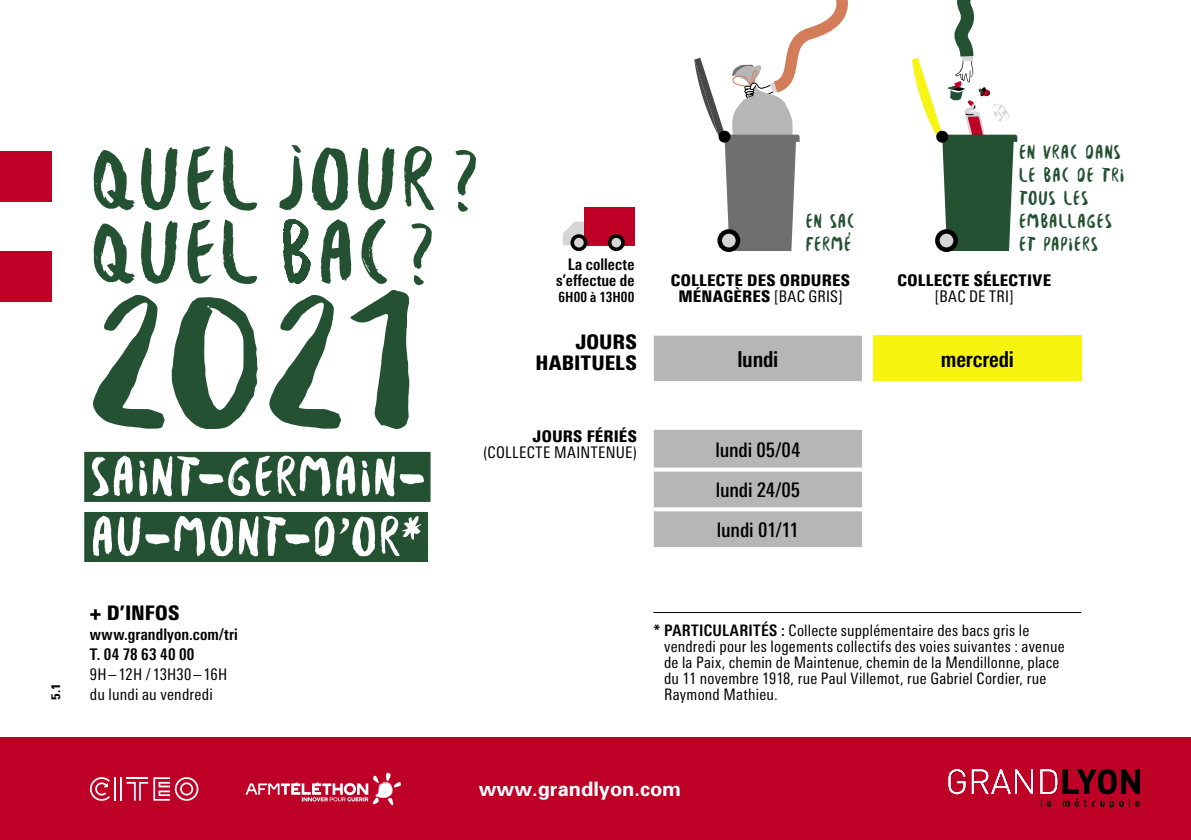
<style>
.page{position:relative;width:1191px;height:840px;background:#fff}
.page>*{position:absolute;margin:0;border:0;box-sizing:border-box;transform-origin:0 0}
.t1{font:207.6px "Besom";color:#235131}
.t2{font:95.2px/73.4px "Besom";letter-spacing:.02em;color:#235131}
.t3{font:60px/60px "Besom";letter-spacing:.01em;color:#fff}
.t4{font:22px "LT Univers Bold Con";letter-spacing:-.01em;color:#000}
.t5{font:21.4px/23.2px "Besom";letter-spacing:.02em;color:#235131}
.t6{font:20px/39.6px "LT Univers Medium Con";letter-spacing:-.01em;color:#000;text-align:justify}
.t7{font:20px/21px "LT Univers Black Con";letter-spacing:.005em;color:#000;text-align:right}
.t8{font:700 20px "Univers 65";color:#fff}
.t9{font:16px/16px "LT Univers Black Con";letter-spacing:.015em;color:#000;text-align:center}
.t10{font:16px "LT Univers Regular Con";letter-spacing:.015em;color:#000}
.t11{font:16px/20px "LT Univers Bold Con";letter-spacing:.01em;color:#000}
.t12{font:15.8px/16px "LT Univers Regular Con";letter-spacing:.015em;color:#000}
.t13{font:14px "LT Univers Bold Con";letter-spacing:.01em;color:#000}
.t14{font:12px "LT Univers Black Con";color:#000}
.s1{font-family:"LT Univers Regular Con"}
.s2{font-family:"LT Univers Bold Con"}
</style>
<div class="page">
<div style="left:717px;top:229px;width:23px;height:23px;border:5px solid #000;border-radius:50%"></div>
<svg style="left:694px;top:0;width:154px;height:251px"></svg>
<div style="left:935px;top:229px;width:23px;height:23px;border:5px solid #000;border-radius:50%"></div>
<svg style="left:912px;top:0;width:105px;height:251px"></svg>
<div style="left:84px;top:451px;width:346px;height:50px;background:#235131"></div>
<div style="left:84px;top:511px;width:344px;height:50px;background:#235131"></div>
<hr style="left:653px;top:611px;width:428px;height:1px;background:#000">
<svg style="left:563px;top:221px;width:20px;height:24px"></svg>
<div style="left:583px;top:207px;width:51px;height:38px;background:#be0027"></div>
<div style="left:609px;top:236px;width:14px;height:13px;background:#d6d6d6;border-radius:50%"></div>
<div style="left:608px;top:234px;width:17px;height:17px;border:4px solid #000;border-radius:50%"></div>
<div style="left:572px;top:236px;width:13px;height:13px;background:#d6d6d6;border-radius:50%"></div>
<div style="left:570px;top:234px;width:17px;height:17px;border:4px solid #000;border-radius:50%"></div>
<div style="left:654px;top:335px;width:208px;height:46px;background:#b6b6b6"></div>
<div style="left:873px;top:335px;width:208px;height:46px;background:#f7f410"></div>
<div style="left:654px;top:430px;width:208px;height:116px;background:#b6b6b6"></div>
<svg style="left:654px;top:467px;width:208px;height:4px"></svg>
<svg style="left:654px;top:507px;width:208px;height:4px"></svg>
<svg style="left:654px;top:546px;width:208px;height:1px"></svg>
<div style="left:0;top:737px;width:1191px;height:102px;background:#be0027"></div>
<svg style="left:948px;top:769px;width:17px;height:24px"></svg>
<svg style="left:972px;top:769px;width:61px;height:24px"></svg>
<svg style="left:1040px;top:769px;width:100px;height:39px"></svg>
<div style="left:0;top:151px;width:51px;height:50px;background:#be0027"></div>
<div style="left:0;top:251px;width:51px;height:50px;background:#be0027"></div>
<svg style="left:120px;top:777px;width:1px;height:23px"></svg>
<hr style="left:114px;top:776px;width:2px;height:24px;background:#fff">
<svg style="left:127px;top:777px;width:71px;height:23px"></svg>
<svg style="left:90px;top:777px;width:20px;height:23px"></svg>
<svg style="left:245px;top:772px;width:157px;height:34px"></svg>
<h2 class="t2" style="left:90px;top:141px;width:388px">QUEL JOUR ?<br>QUEL BAC ?</h2>
<h1 class="t1" style="left:90px;top:208px;width:326px">2021</h1>
<h3 class="t3" style="left:90px;top:445px;width:337px">SAINT-GERMAIN-<br>AU-MONT-D’OR*</h3>
<p class="t11" style="left:556px;top:256px;width:80px;line-height:16px;text-align:right">La collecte s’effectue de</p>
<p class="t13" style="left:558px;top:288px;width:77px">6H00 à 13H00</p>
<p class="t7" style="left:535px;top:331px;width:103px">JOURS<br>HABITUELS</p>
<h3 class="t5" style="left:805px;top:209px;width:51px">EN SAC<br>FERMÉ</h3>
<h3 class="t5" style="left:1018px;top:139px;width:107px">EN VRAC DANS<br>LE BAC DE TRI<br>TOUS LES<br>EMBALLAGES<br>ET PAPIERS</h3>
<p class="t9" style="left:671px;top:272px;width:181px">COLLECTE DES ORDURES<br>MÉNAGÈRES <span class="s1">[BAC GRIS]</span></p>
<p class="t9" style="left:897px;top:272px;width:155px">COLLECTE SÉLECTIVE</p>
<p class="t10" style="left:935px;top:287px;width:80px">[BAC DE TRI]</p>
<h3 class="t4" style="left:737px;top:345px;width:42px">lundi</h3>
<h3 class="t4" style="left:941px;top:345px;width:75px">mercredi</h3>
<p class="t9" style="left:532px;top:427px;width:106px">JOURS FÉRIÉS</p>
<p class="t10" style="left:483px;top:442px;width:155px">(COLLECTE MAINTENUE)</p>
<p class="t6" style="left:715px;top:430px;width:86px">lundi 05/04 lundi 24/05 lundi 01/11</p>
<p class="t7" style="left:90px;top:601px;width:91px">+ D’INFOS</p>
<p class="t11" style="left:90px;top:623px;width:149px">www.grandlyon.com/tri<br>T. 04 78 63 40 00</p>
<p class="t10" style="left:90px;top:664px;width:139px">9H–12H /13H30–16H</p>
<p class="t14" style="left:48px;top:699px;width:17px;rotate:-90deg">5.1</p>
<p class="t10" style="left:90px;top:684px;width:124px">du lundi au vendredi</p>
<p class="t12" style="left:664px;top:621px;width:402px;text-indent:-11px"><span class="s2">* PARTICULARITÉS :</span> Collecte supplémentaire des bacs gris le vendredi pour les logements collectifs des voies suivantes : avenue de la Paix, chemin de Maintenue, chemin de la Mendillonne, place du 11 novembre 1918, rue Paul Villemot, rue Gabriel Cordier, rue Raymond Mathieu.</p>
<p class="t8" style="left:479px;top:775px;width:204px">www.grandlyon.com</p>
</div>
